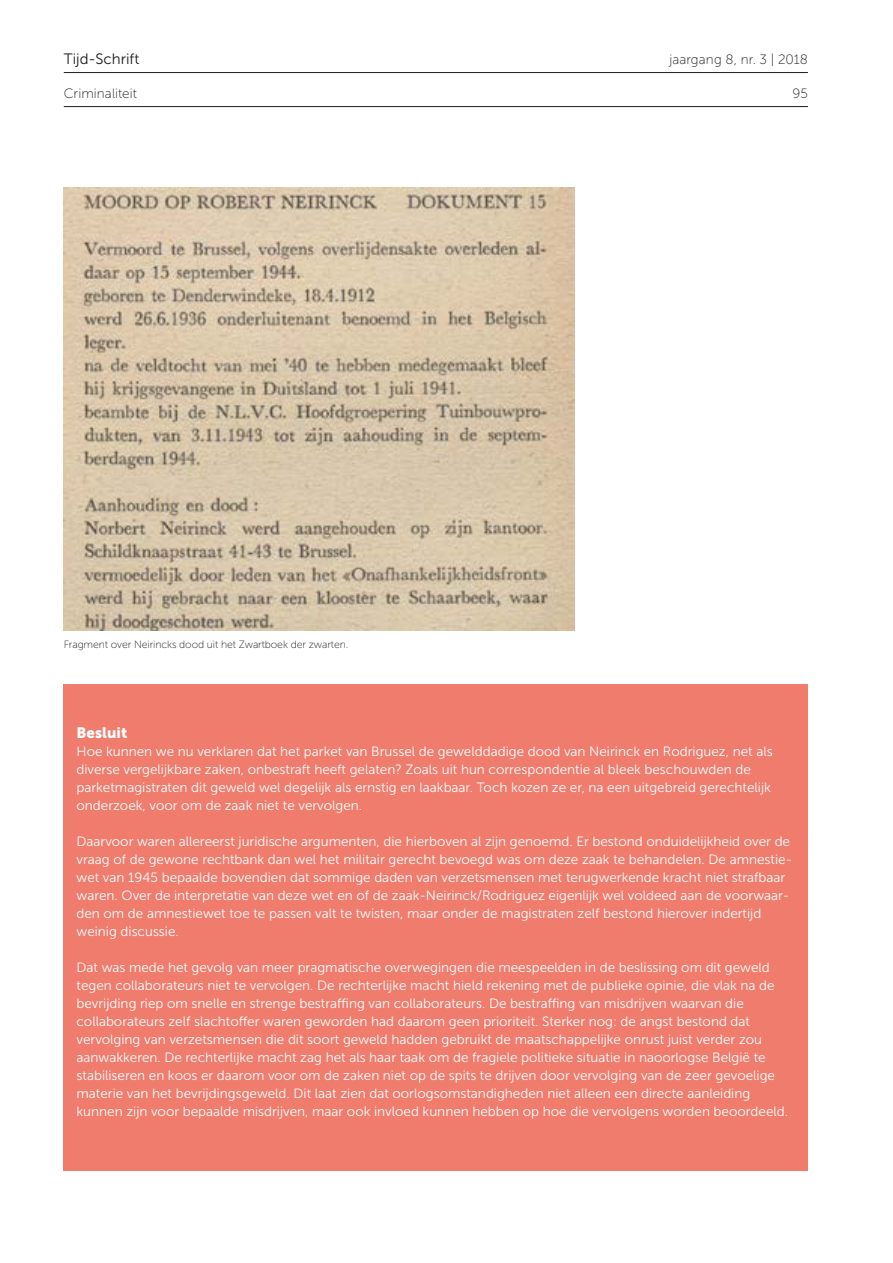
<style>
.page{position:relative;width:893px;height:1263px;background:#fff}
.page>*{position:absolute;margin:0;border:0;box-sizing:border-box;transform-origin:0 0}
.t1{font:15px "Museo Sans 300";letter-spacing:.005em;color:#1d1d1b}
.t2{font:15px "Museo Sans 900";letter-spacing:.005em;color:#fff}
.t3{font:13.5px/18px "Museo Sans 300";color:#fff}
.t4{font:13.5px "Museo Sans 100";letter-spacing:.005em;color:#1d1d1b}
.t5{font:10.5px "Museo Sans 100";letter-spacing:-.01em;color:#1d1d1b}
</style>
<div class="page">
<div style="left:64px;top:684px;width:744px;height:486px;background:#ef7c6d"></div>
<img style="left:64px;top:188px;width:510px;height:442px">
<hr style="left:64px;top:72px;width:744px;height:1px;background:#1d1d1b">
<hr style="left:64px;top:106px;width:744px;height:1px;background:#1d1d1b">
<p class="t1" style="left:64px;top:51px;width:77px">Tijd-Schrift</p>
<p class="t4" style="left:64px;top:86px;width:75px">Criminaliteit</p>
<p class="t5" style="left:64px;top:639px;width:286px">Fragment over Neirincks dood uit het Zwartboek der zwarten.</p>
<p class="t4" style="left:669px;top:52px;width:140px">jaargang 8, nr. 3 | 2018</p>
<p class="t4" style="left:792px;top:86px;width:17px">95</p>
<p class="t2" style="left:77px;top:724px;width:52px">Besluit</p>
<p class="t3" style="left:77px;top:742px;width:698px">Hoe kunnen we nu verklaren dat het parket van Brussel de gewelddadige dood van Neirinck en Rodriguez, net als diverse vergelijkbare zaken, onbestraft heeft gelaten? Zoals uit hun correspondentie al bleek beschouwden de parketmagistraten dit geweld wel degelijk als ernstig en laakbaar. Toch kozen ze er, na een uitgebreid gerechtelijk onderzoek, voor om de zaak niet te vervolgen.</p>
<p class="t3" style="left:77px;top:832px;width:717px">Daarvoor waren allereerst juridische argumenten, die hierboven al zijn genoemd. Er bestond onduidelijkheid over de vraag of de gewone rechtbank dan wel het militair gerecht bevoegd was om deze zaak te behandelen. De amnestie&shy;wet van 1945 bepaalde bovendien dat sommige daden van verzetsmensen met terugwerkende kracht niet strafbaar waren. Over de interpretatie van deze wet en of de zaak-Neirinck/Rodriguez eigenlijk wel voldeed aan de voorwaar&shy;den om de amnestiewet toe te passen valt te twisten, maar onder de magistraten zelf bestond hierover indertijd weinig discussie.</p>
<p class="t3" style="left:77px;top:958px;width:713px">Dat was mede het gevolg van meer pragmatische overwegingen die meespeelden in de beslissing om dit geweld tegen collaborateurs niet te vervolgen. De rechterlijke macht hield rekening met de publieke opinie, die vlak na de bevrijding riep om snelle en strenge bestraffing van collaborateurs. De bestraffing van misdrijven waarvan die collaborateurs zelf slachtoffer waren geworden had daarom geen prioriteit. Sterker nog: de angst bestond dat vervolging van verzetsmensen die dit soort geweld hadden gebruikt de maatschappelijke onrust juist verder zou aanwakkeren. De rechterlijke macht zag het als haar taak om de fragiele politieke situatie in naoorlogse België te stabiliseren en koos er daarom voor om de zaken niet op de spits te drijven door vervolging van de zeer gevoelige materie van het bevrijdingsgeweld. Dit laat zien dat oorlogsomstandigheden niet alleen een directe aanleiding kunnen zijn voor bepaalde misdrijven, maar ook invloed kunnen hebben op hoe die vervolgens worden beoordeeld.</p>
</div>
